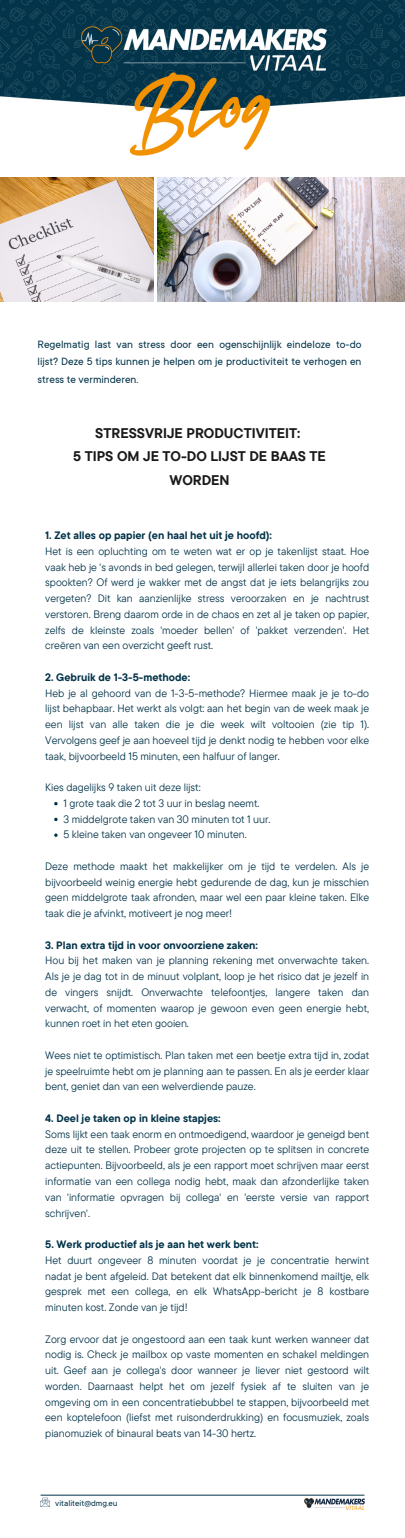
<style>
.page{position:relative;width:405px;height:1538px;background:#fff}
.page>*{position:absolute;margin:0;border:0;box-sizing:border-box;transform-origin:0 0}
.t1{font:700 13.95px/23.2px "TT Commons Pro";color:#181b17;text-align:center}
.t2{font:11.75px/17.2px "TT Commons";color:#003248;text-align:justify}
.t3{font:10.75px/15.8px "TT Commons Pro";color:#003248;text-align:justify}
.t4{font:700 10.75px "TT Commons Pro";color:#003248}
.t5{font:9.15px "TT Commons";color:#003248}
</style>
<div class="page">
<img style="left:0;top:0;width:405px;height:156px">
<img style="left:158px;top:178px;width:247px;height:124px">
<img style="left:0;top:178px;width:153px;height:124px">
<hr style="left:41px;top:1494px;width:323px;height:1px;background:#003248">
<svg style="left:41px;top:1497px;width:9px;height:9px"></svg>
<img style="left:304px;top:1498px;width:61px;height:11px">
<svg style="left:54px;top:802px;width:4px;height:3px"></svg>
<svg style="left:54px;top:817px;width:4px;height:4px"></svg>
<svg style="left:54px;top:833px;width:4px;height:4px"></svg>
<p class="t2" style="left:38px;top:337px;width:325px">Regelmatig last van stress door een ogenschijnlijk eindeloze to-do lijst? Deze 5 tips kunnen je helpen om je productiviteit te verhogen en stress te verminderen.</p>
<p class="t1" style="left:95px;top:421px;width:207px">STRESSVRIJ E PRODUCTIVITEIT:</p>
<p class="t1" style="left:73px;top:444px;width:254px">5 TIPS OM JE TO-DO LIJST DE BAAS TE<br>WORDEN</p>
<p class="t4" style="left:45px;top:528px;width:228px">1. Zet alles op papier (en haal het uit je hoofd):</p>
<p class="t3" style="left:45px;top:543px;width:326px">Het is een opluchting om te weten wat er op je takenlijst staat. Hoe vaak heb je 's avonds in bed gelegen, terwijl allerlei taken door je hoofd spookten? Of werd je wakker met de angst dat je iets belangrijks zou vergeten? Dit kan aanzienlijke stress veroorzaken en je nachtrust verstoren. Breng daarom orde in de chaos en zet al je taken op papier, zelfs de kleinste zoals 'moeder bellen' of 'pakket verzenden'. Het creëren van een overzicht geeft rust.</p>
<p class="t4" style="left:45px;top:670px;width:147px">2. Gebruik de 1-3-5-methode:</p>
<p class="t3" style="left:45px;top:684px;width:325px">Heb je al gehoord van de 1-3-5-methode? Hiermee maak je je to-do lijst behapbaar. Het werkt als volgt: aan het begin van de week maak je een lijst van alle taken die je die week wilt voltooien (zie tip 1).<br>Vervolgens geef je aan hoeveel tijd je denkt nodig te hebben voor elke taak, bijvoorbeeld 15 minuten, een halfuur of langer.</p>
<p class="t3" style="left:45px;top:779px;width:157px">Kies dagelijks 9 taken uit deze lijst:</p>
<p class="t3" style="left:63px;top:795px;width:198px">1 grote taak die 2 tot 3 uur in beslag neemt.</p>
<p class="t3" style="left:63px;top:810px;width:209px">3 middelgrote taken van 30 minuten tot 1 uur.</p>
<p class="t3" style="left:63px;top:826px;width:185px">5 kleine taken van ongeveer 10 minuten.</p>
<p class="t3" style="left:45px;top:858px;width:326px">Deze methode maakt het makkelijker om je tijd te verdelen. Als je bijvoorbeeld weinig energie hebt gedurende de dag, kun je misschien geen middelgrote taak afronden, maar wel een paar kleine taken. Elke taak die je afvinkt, motiveert je nog meer!</p>
<p class="t4" style="left:45px;top:938px;width:214px">3. Plan extra tijd in voor onvoorziene zaken:</p>
<p class="t3" style="left:45px;top:952px;width:326px">Hou bij het maken van je planning rekening met onverwachte taken.<br>Als je je dag tot in de minuut volplant, loop je het risico dat je jezelf in de vingers snijdt. Onverwachte telefoontjes, langere taken dan verwacht, of momenten waarop je gewoon even geen energie hebt, kunnen roet in het eten gooien.</p>
<p class="t3" style="left:45px;top:1047px;width:325px">Wees niet te optimistisch. Plan taken met een beetje extra tijd in, zodat je speelruimte hebt om je planning aan te passen. En als je eerder klaar bent, geniet dan van een welverdiende pauze.</p>
<p class="t4" style="left:45px;top:1111px;width:177px">4. Deel je taken op in kleine stapjes:</p>
<p class="t3" style="left:45px;top:1125px;width:326px">Soms lijkt een taak enorm en ontmoedigend, waardoor je geneigd bent deze uit te stellen. Probeer grote projecten op te splitsen in concrete actiepunten. Bijvoorbeeld, als je een rapport moet schrijven maar eerst informatie van een collega nodig hebt, maak dan afzonderlijke taken van 'informatie opvragen bij collega' en 'eerste versie van rapport schrijven'.</p>
<p class="t4" style="left:45px;top:1237px;width:215px">5. Werk productief als je aan het werk bent:</p>
<p class="t3" style="left:45px;top:1251px;width:326px">Het duurt ongeveer 8 minuten voordat je je concentratie herwint nadat je bent afgeleid. Dat betekent dat elk binnenkomend mailtje, elk gesprek met een collega, en elk WhatsApp-bericht je 8 kostbare minuten kost. Zonde van je tijd!</p>
<p class="t3" style="left:45px;top:1330px;width:326px">Zorg ervoor dat je ongestoord aan een taak kunt werken wanneer dat nodig is. Check je mailbox op vaste momenten en schakel meldingen uit. Geef aan je collega's door wanneer je liever niet gestoord wilt worden. Daarnaast helpt het om jezelf fysiek af te sluiten van je omgeving om in een concentratiebubbel te stappen, bijvoorbeeld met een koptelefoon (liefst met ruisonderdrukking) en focusmuziek, zoals pianomuziek of binaural beats van 14-30 hertz.</p>
<p class="t5" style="left:55px;top:1499px;width:64px">vitaliteit@dmg.eu</p>
</div>
